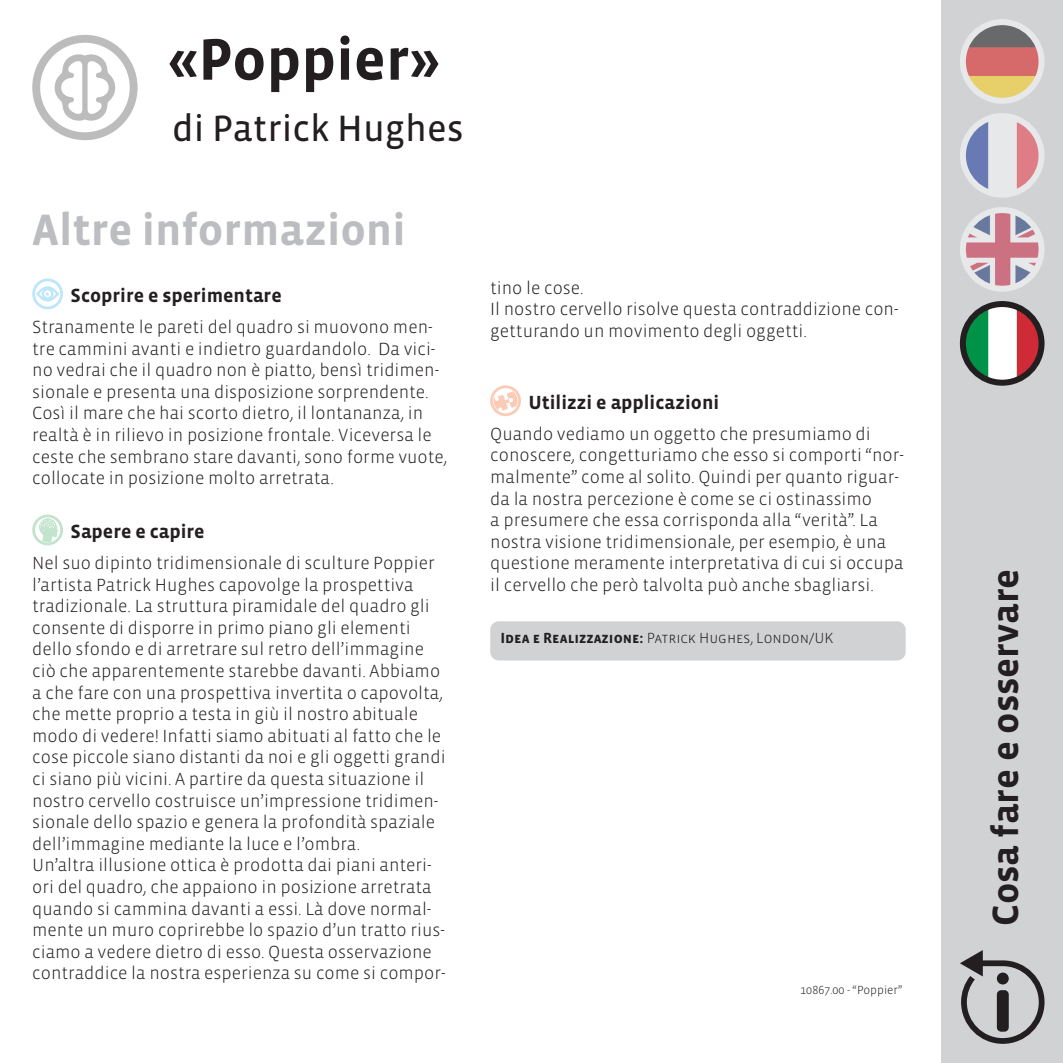
<style>
.page{position:relative;width:1063px;height:1063px;background:#fff}
.page>*{position:absolute;margin:0;border:0;box-sizing:border-box;transform-origin:0 0}
.Haupttitel{font:700 60px "Vista Sans OT";color:#231f20}
.t1{font:700 45px "Vista Sans OT";color:#bcbdc0}
.t2{font:700 37.5px "Vista Sans OT";color:#231f20}
.Untertitel{font:37.5px "Vista Sans OT";color:#231f20}
.Rückseitentitel{font:700 19.5px "Vista Sans OT";color:#231f20}
.Rückseitentext{font:300 18px/21.6px "Vista Sans OT";color:#231f20}
.Paragraph_Style_1{font:300 15px "Vista Sans OT";color:#231f20}
.Rückseitentext-2{font:300 12px "Vista Sans OT";color:#231f20}
.s1{font-weight:700}
</style>
<div class="page">
<div style="left:942px;top:0;width:121px;height:1063px;background:#d1d2d4"></div>
<svg style="left:32px;top:35px;width:106px;height:105px"></svg>
<img style="left:963px;top:22px;width:79px;height:79px;border-radius:39px">
<div style="left:960px;top:19px;width:85px;height:85px;border:6px solid #fff;border-radius:50%"></div>
<img style="left:963px;top:116px;width:79px;height:79px;border-radius:39px">
<div style="left:960px;top:113px;width:85px;height:85px;border:6px solid #fff;border-radius:50%"></div>
<img style="left:963px;top:212px;width:75px;height:73px">
<div style="left:960px;top:207px;width:85px;height:85px;border:6px solid #fff;border-radius:50%"></div>
<img style="left:963px;top:304px;width:79px;height:79px;border-radius:39px">
<div style="left:960px;top:301px;width:85px;height:85px;border:6px solid #231f20;border-radius:50%"></div>
<svg style="left:960px;top:950px;width:85px;height:94px"></svg>
<div style="left:997px;top:990px;width:12px;height:42px;background:#231f20;border-radius:4px"></div>
<div style="left:997px;top:973px;width:12px;height:11px;background:#231f20;border-radius:6px"></div>
<div style="left:32px;top:279px;width:31px;height:30px;border:3px solid #bce6fa;border-radius:50%"></div>
<svg style="left:34px;top:283px;width:27px;height:22px"></svg>
<div style="left:32px;top:515px;width:31px;height:30px;border:3px solid #c2e3cc;border-radius:50%"></div>
<svg style="left:39px;top:518px;width:19px;height:24px"></svg>
<div style="left:490px;top:385px;width:31px;height:31px;border:3px solid #fccbb6;border-radius:50%"></div>
<svg style="left:494px;top:390px;width:24px;height:21px"></svg>
<div style="left:490px;top:621px;width:416px;height:39px;background:#d1d2d4;border-radius:9px"></div>
<p class="Haupttitel" style="left:168px;top:29px;width:273px">«Poppier»</p>
<p class="Untertitel" style="left:172px;top:109px;width:293px">di Patrick Hughes</p>
<h2 class="t1" style="left:32px;top:207px;width:375px">Altre informazioni</h2>
<p class="Rückseitentitel" style="left:71px;top:286px;width:213px">Scoprire e sperimentare</p>
<p class="Rückseitentext" style="left:32px;top:316px;width:416px">Stranamente le pareti del quadro si muovono men&shy;tre cammini avanti e indietro guardandolo. Da vici&shy;no vedrai che il quadro non è piatto, bensì tridimen&shy;sionale e presenta una disposizione sorprendente.<br>Così il mare che hai scorto dietro, il lontananza, in realtà è in rilievo in posizione frontale. Viceversa le ceste che sembrano stare davanti, sono forme vuote, collocate in posizione molto arretrata.</p>
<p class="Rückseitentitel" style="left:71px;top:522px;width:136px">Sapere e capire</p>
<p class="Rückseitentext" style="left:32px;top:553px;width:415px">Nel suo dipinto tridimensionale di sculture Poppier l’artista Patrick Hughes capovolge la prospettiva tradizionale. La struttura piramidale del quadro gli consente di disporre in primo piano gli elementi dello sfondo e di arretrare sul retro dell’immagine ciò che apparentemente starebbe davanti. Abbiamo a che fare con una prospettiva invertita o capovolta, che mette proprio a testa in giù il nostro abituale modo di vedere! Infatti siamo abituati al fatto che le cose piccole siano distanti da noi e gli oggetti grandi ci siano più vicini. A partire da questa situazione il nostro cervello costruisce un’impressione tridimen&shy;sionale dello spazio e genera la profondità spaziale dell’immagine mediante la luce e l’ombra.</p>
<p class="Rückseitentext" style="left:32px;top:855px;width:415px">Un’altra illusione ottica è prodotta dai piani anteri&shy;ori del quadro, che appaiono in posizione arretrata quando si cammina davanti a essi. Là dove normal&shy;mente un muro coprirebbe lo spazio d’un tratto rius&shy;ciamo a vedere dietro di esso. Questa osservazione contraddice la nostra esperienza su come si compor-</p>
<p class="Rückseitentext" style="left:490px;top:277px;width:95px">tino le cose.</p>
<p class="Rückseitentext" style="left:490px;top:299px;width:410px">Il nostro cervello risolve questa contraddizione con&shy;getturando un movimento degli oggetti.</p>
<p class="Rückseitentitel" style="left:528px;top:392px;width:192px">Utilizzi e applicazioni</p>
<p class="Rückseitentext" style="left:490px;top:423px;width:415px">Quando vediamo un oggetto che presumiamo di conoscere, congetturiamo che esso si comporti “nor&shy;malmente” come al solito. Quindi per quanto riguar&shy;da la nostra percezione è come se ci ostinassimo<br>a presumere che essa corrisponda alla “verità”. La nostra visione tridimensionale, per esempio, è una questione meramente interpretativa di cui si occupa il cervello che però talvolta può anche sbagliarsi.</p>
<p class="Paragraph_Style_1" style="left:500px;top:631px;width:335px"><span class="s1">Idea e Realizzazione:</span> Patrick Hughes, London/UK</p>
<p class="Rückseitentext-2" style="left:800px;top:984px;width:104px">10867.00 - “Poppier”</p>
<h3 class="t2" style="left:986px;top:926px;width:359px;rotate:-90deg">Cosa fare e osservare</h3>
</div>
